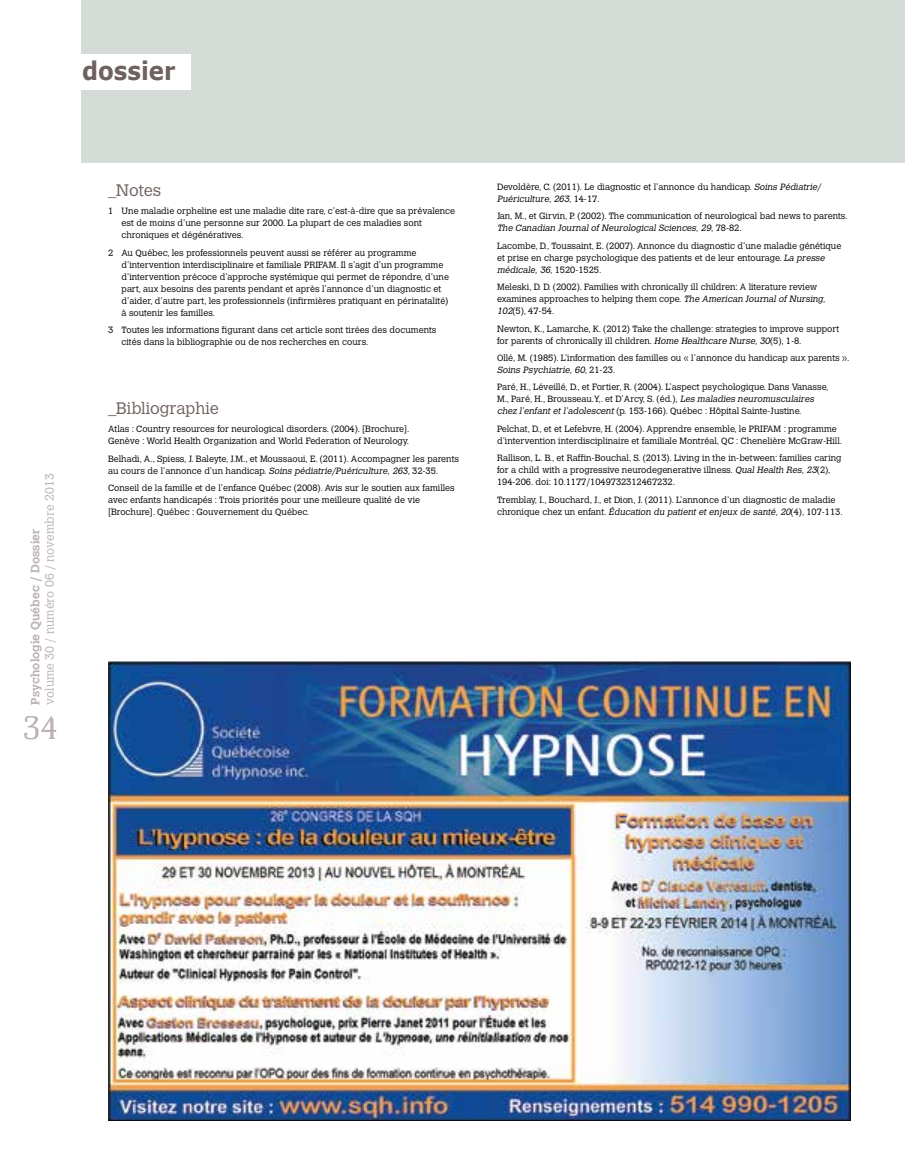
<style>
.page{position:relative;width:905px;height:1175px;background:#fff}
.page>*{position:absolute;margin:0;border:0;box-sizing:border-box;transform-origin:0 0}
.t1{font:33px "Bodonitown";color:#bbb3b1}
.t2{font:700 25.5px "Verdana";color:#6e615e;scale:.9 1}
.t3{font:300 16.5px "Calvert";color:#6e615e}
.t4{font:300 12px "Calvert";color:#bbb3b1}
.t5{font:700 12px "Calvert";color:#bbb3b1}
.t6{font:300 9px/12px "Calvert";color:#000}
.s1{font-style:italic}
</style>
<div class="page">
<div style="left:81px;top:0;width:823px;height:162px;background:#d5dcd8"></div>
<div style="left:63px;top:54px;width:128px;height:36px;background:#fff"></div>
<img style="left:108px;top:662px;width:742px;height:458px">
<h2 class="t2" style="left:82px;top:52px;width:105px">dossier</h2>
<h3 class="t4" style="left:43px;top:704px;width:232px;rotate:-90deg">volume 30 / numéro 06 / novembre 2013</h3>
<h3 class="t5" style="left:28px;top:704px;width:177px;rotate:-90deg">Psychologie Québec / Dossier</h3>
<h1 class="t1" style="left:23px;top:707px;width:36px">34</h1>
<h3 class="t3" style="left:108px;top:180px;width:55px">_Notes</h3>
<p class="t6" style="left:122px;top:205px;width:335px;text-indent:-14px">1 Une maladie orpheline est une maladie dite rare, c’est-à-dire que sa prévalence est de moins d’une personne sur 2000. La plupart de ces maladies sont chroniques et dégénératives.</p>
<p class="t6" style="left:122px;top:247px;width:329px;text-indent:-14px">2 Au Québec, les professionnels peuvent aussi se référer au programme d’intervention interdisciplinaire et familiale PRIFAM. Il s’agit d’un programme d’intervention précoce d’approche systémique qui permet de répondre, d’une part, aux besoins des parents pendant et après l’annonce d’un diagnostic et d’aider, d’autre part, les professionnels (infirmières pratiquant en périnatalité) à soutenir les familles.</p>
<p class="t6" style="left:122px;top:324px;width:316px;text-indent:-14px">3 Toutes les informations figurant dans cet article sont tirées des documents cités dans la bibliographie ou de nos recherches en cours.</p>
<h3 class="t3" style="left:108px;top:398px;width:112px">_Bibliographie</h3>
<p class="t6" style="left:108px;top:423px;width:303px">Atlas : Country resources for neurological disorders. (2004). [Brochure].<br>Genève : World Health Organization and World Federation of Neurology.</p>
<p class="t6" style="left:108px;top:452px;width:352px">Belhadi, A., Spiess, J. Baleyte, J.M., et Moussaoui, E. (2011). Accompagner les parents au cours de l’annonce d’un handicap. <span class="s1">Soins pédiatrie/Puériculture, 263</span>, 32-35.</p>
<p class="t6" style="left:108px;top:482px;width:348px">Conseil de la famille et de l’enfance Québec (2008). Avis sur le soutien aux familles avec enfants handicapés : Trois priorités pour une meilleure qualité de vie [Brochure]. Québec : Gouvernement du Québec.</p>
<p class="t6" style="left:497px;top:181px;width:327px">Devoldère, C. (2011). Le diagnostic et l’annonce du handicap. <span class="s1">Soins Pédiatrie/<br>Puériculture, 263</span>, 1 4 - 1 7 .</p>
<p class="t6" style="left:497px;top:210px;width:352px">Jan, M., et Girvin, P. (2002). The communication of neurological bad news to parents.<br><span class="s1">The Canadian Journal of Neurological Sciences, 29</span>, 7 8 - 8 2 .</p>
<p class="t6" style="left:497px;top:240px;width:346px">Lacombe, D., Toussaint, E. (2007). Annonce du diagnostic d’une maladie génétique et prise en charge psychologique des patients et de leur entourage. <span class="s1">La presse médicale, 36</span>, 1 5 2 0 - 1 5 2 5 .</p>
<p class="t6" style="left:497px;top:281px;width:332px">Meleski, D. D. (2002). Families with chronically ill children: A literature review examines approaches to helping them cope. <span class="s1">The American Journal of Nursing,<br>102</span>(5), 47-54.</p>
<p class="t6" style="left:497px;top:323px;width:344px">Newton, K., Lamarche, K. (2012) Take the challenge: strategies to improve support for parents of chronically ill children. <span class="s1">Home Healthcare Nurse, 30</span>(5), 1-8.</p>
<p class="t6" style="left:497px;top:352px;width:354px">Ollé, M. (1985). L’information des familles ou « l’annonce du handicap aux parents ».<br><span class="s1">Soins Psychiatrie, 60</span>, 2 1 - 2 3 .</p>
<p class="t6" style="left:497px;top:381px;width:333px">Paré, H., Léveillé, D., et Fortier, R. (2004). L’aspect psychologique. Dans Vanasse,<br>M., Paré, H., Brousseau.Y,. et D’Arcy, S. (éd.), <span class="s1">Les maladies neuromusculaires chez l’enfant et l’adolescent</span> (p. 153-166). Québec : Hôpital Sainte-Justine.</p>
<p class="t6" style="left:497px;top:423px;width:346px">Pelchat, D., et et Lefebvre, H. (2004). Apprendre ensemble, le PRIFAM : programme d’intervention interdisciplinaire et familiale Montréal, QC : Chenelière McGraw-Hill.</p>
<p class="t6" style="left:497px;top:452px;width:346px">Rallison, L. B., et Raffin-Bouchal, S. (2013). Living in the in-between: families caring for a child with a progressive neurodegenerative illness. <span class="s1">Qual Health Res, 23</span>(2),<br>194-206. doi: 10.1177/1049732312467232.</p>
<p class="t6" style="left:497px;top:494px;width:347px">Tremblay, I., Bouchard, J., et Dion, J. (2011). L’annonce d’un diagnostic de maladie<br>c h ro ni qu e c h e z u n e nfant . <span class="s1">Éducation du patient et enjeux de santé, 20</span>( 4 ) , 1 0 7 - 1 1 3 .</p>
</div>
